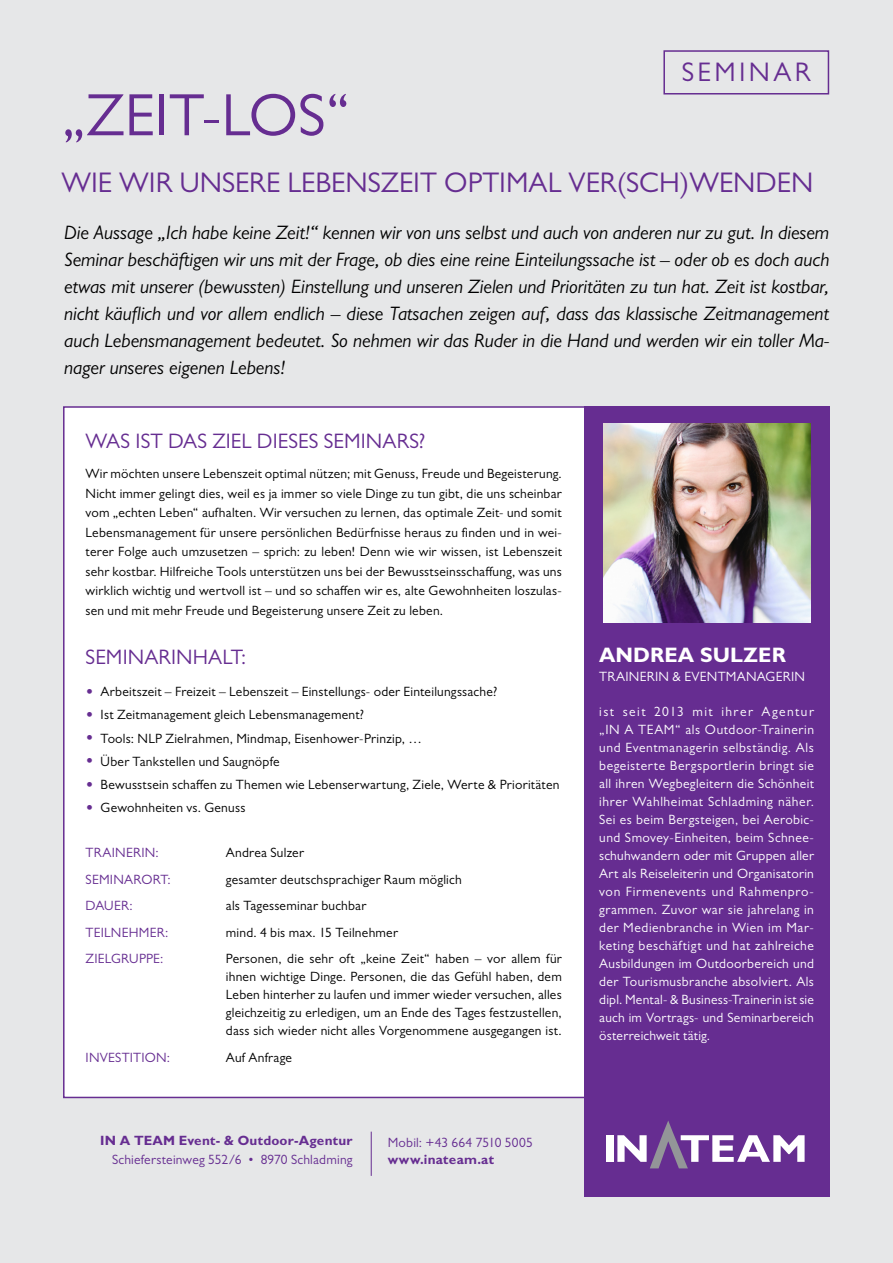
<style>
.page{position:relative;width:893px;height:1263px;background:#e6e7e8}
.page>*{position:absolute;margin:0;border:0;box-sizing:border-box;transform-origin:0 0}
.t1{font:60px "Gill Sans MT Std";color:#662d91}
.t2{font:28.5px "Gill Sans MT Std";color:#662d91}
.t3{font:27px "Gill Sans MT Std";letter-spacing:.125em;color:#662d91}
.t4{font:21px "Gill Sans MT Std";letter-spacing:.005em;color:#662d91}
.t5{font:700 21px "Gill Sans MT Std";letter-spacing:.005em;color:#fff}
.t6{font:italic 19.5px/27px "Gill Sans MT Std";color:#000;text-align:justify}
.t7{font:13.5px/19.5px "Gill Sans MT Std";letter-spacing:.015em;color:#000;text-align:justify}
.t8{font:13.5px/18px "Gill Sans MT Std";letter-spacing:.02em;color:#fff;text-align:justify}
.t9{font:13.5px "Gill Sans MT Std";letter-spacing:.015em;color:#662d91}
.t10{font:700 13.5px "Gill Sans MT Std";letter-spacing:.015em;color:#662d91}
.s1{font-size:19.5px;color:#662d91}
</style>
<div class="page">
<div style="left:63px;top:406px;width:536px;height:692px;background:#fff;border:2px solid #662d91"></div>
<div style="left:584px;top:406px;width:245px;height:791px;background:#662d91"></div>
<div style="left:606px;top:1135px;width:8px;height:27px;background:#fff"></div>
<svg style="left:617px;top:1121px;width:188px;height:47px"></svg>
<img style="left:603px;top:423px;width:207px;height:199px">
<hr style="left:371px;top:1131px;width:1px;height:45px;background:#662d91">
<div style="left:663px;top:50px;width:166px;height:45px;border:2px solid #662d91"></div>
<h3 class="t3" style="left:682px;top:56px;width:130px">SEMINAR</h3>
<h1 class="t1" style="left:61px;top:79px;width:290px">„ZEIT-LOS“</h1>
<h2 class="t2" style="left:61px;top:166px;width:754px">WIE WIR UNSERE LEBENSZEIT OPTIMAL VER(SCH)WENDEN</h2>
<p class="t6" style="left:64px;top:219px;width:767px">Die Aussage „Ich habe keine Zeit!“ kennen wir von uns selbst und auch von anderen nur zu gut. In diesem Seminar beschäftigen wir uns mit der Frage, ob dies eine reine Einteilungssache ist – oder ob es doch auch etwas mit unserer (bewussten) Einstellung und unseren Zielen und Prioritäten zu tun hat. Zeit ist kostbar, nicht käuflich und vor allem endlich – diese Tatsachen zeigen auf, dass das klassische Zeitmanagement auch Lebensmanagement bedeutet. So nehmen wir das Ruder in die Hand und werden wir ein toller Ma&shy;nager unseres eigenen Lebens!</p>
<h3 class="t4" style="left:86px;top:429px;width:341px">WAS IST DAS ZIEL DIESES SEMINARS?</h3>
<p class="t7" style="left:86px;top:464px;width:478px">Wir möchten unsere Lebenszeit optimal nützen; mit Genuss, Freude und Begeisterung.<br>Nicht immer gelingt dies, weil es ja immer so viele Dinge zu tun gibt, die uns scheinbar vom „echten Leben“ aufhalten. Wir versuchen zu lernen, das optimale Zeit- und somit Lebensmanagement für unsere persönlichen Bedürfnisse heraus zu finden und in wei&shy;terer Folge auch umzusetzen – sprich: zu leben! Denn wie wir wissen, ist Lebenszeit sehr kostbar. Hilfreiche Tools unterstützen uns bei der Bewusstseinsschaffung, was uns wirklich wichtig und wertvoll ist – und so schaffen wir es, alte Gewohnheiten loszulas&shy;sen und mit mehr Freude und Begeisterung unsere Zeit zu leben.</p>
<h3 class="t4" style="left:86px;top:645px;width:162px">SEMINARINHALT:</h3>
<p class="t7" style="left:86px;top:681px;width:413px"><span class="s1">•</span> Arbeitszeit – Freizeit – Lebenszeit – Einstellungs- oder Einteilungssache?</p>
<p class="t7" style="left:86px;top:705px;width:280px"><span class="s1">•</span> Ist Zeitmanagement gleich Lebensmanagement?</p>
<p class="t7" style="left:86px;top:728px;width:338px"><span class="s1">•</span> Tools: NLP Zielrahmen, Mindmap, Eisenhower-Prinzip, …</p>
<p class="t7" style="left:86px;top:751px;width:195px"><span class="s1">•</span> Über Tankstellen und Saugnöpfe</p>
<p class="t7" style="left:86px;top:774px;width:475px"><span class="s1">•</span> Bewusstsein schaffen zu Themen wie Lebenserwartung, Ziele, Werte &amp; Prioritäten</p>
<p class="t7" style="left:86px;top:798px;width:161px"><span class="s1">•</span> Gewohnheiten vs. Genuss</p>
<p class="t9" style="left:86px;top:844px;width:75px">TRAINERIN:</p>
<p class="t7" style="left:226px;top:842px;width:80px">Andrea Sulzer</p>
<p class="t9" style="left:86px;top:871px;width:87px">SEMINARORT:</p>
<p class="t7" style="left:226px;top:869px;width:237px">gesamter deutschsprachiger Raum möglich</p>
<p class="t9" style="left:86px;top:897px;width:49px">DAUER:</p>
<p class="t7" style="left:226px;top:895px;width:142px">als Tagesseminar buchbar</p>
<p class="t9" style="left:86px;top:924px;width:84px">TEILNEHMER:</p>
<p class="t7" style="left:226px;top:922px;width:174px">mind. 4 bis max. 15 Teilnehmer</p>
<p class="t9" style="left:86px;top:950px;width:79px">ZIELGRUPPE:</p>
<p class="t7" style="left:226px;top:949px;width:337px;line-height:18px">Personen, die sehr oft „keine Zeit“ haben – vor allem für ihnen wichtige Dinge. Personen, die das Gefühl haben, dem Leben hinterher zu laufen und immer wieder versuchen, alles gleichzeitig zu erledigen, um an Ende des Tages festzustellen, dass sich wieder nicht alles Vorgenommene ausgegangen ist.</p>
<p class="t9" style="left:86px;top:1049px;width:86px">INVESTITION:</p>
<p class="t7" style="left:226px;top:1047px;width:68px">Auf Anfrage</p>
<p class="t10" style="left:100px;top:1132px;width:254px">IN A TEAM Event- &amp; Outdoor-Agentur</p>
<p class="t9" style="left:112px;top:1151px;width:242px">Schiefersteinweg 552/6 • 8970 Schladming</p>
<p class="t9" style="left:388px;top:1134px;width:147px">Mobil: +43 664 7510 5005</p>
<p class="t10" style="left:388px;top:1151px;width:108px">www.inateam.at</p>
<h3 class="t5" style="left:599px;top:642px;width:188px">ANDREA SULZER</h3>
<p class="t8" style="left:599px;top:667px;width:207px">TRAINERIN &amp; EVENTMANAGERIN</p>
<p class="t8" style="left:599px;top:702px;width:216px">ist seit 2013 mit ihrer Agentur „IN A TEAM“ als Outdoor-Trainerin und Eventmanagerin selbständig. Als begeisterte Bergsportlerin bringt sie all ihren Wegbegleitern die Schönheit ihrer Wahlheimat Schladming näher.<br>Sei es beim Bergsteigen, bei Aerobic&shy;und Smovey-Einheiten, beim Schnee&shy;schuhwandern oder mit Gruppen aller Art als Reiseleiterin und Organisatorin von Firmenevents und Rahmenpro&shy;grammen. Zuvor war sie jahrelang in der Medienbranche in Wien im Mar&shy;keting beschäftigt und hat zahlreiche Ausbildungen im Outdoorbereich und der Tourismusbranche absolviert. Als dipl. Mental- &amp; Business-Trainerin ist sie auch im Vortrags- und Seminarbereich österreichweit tätig.</p>
</div>
